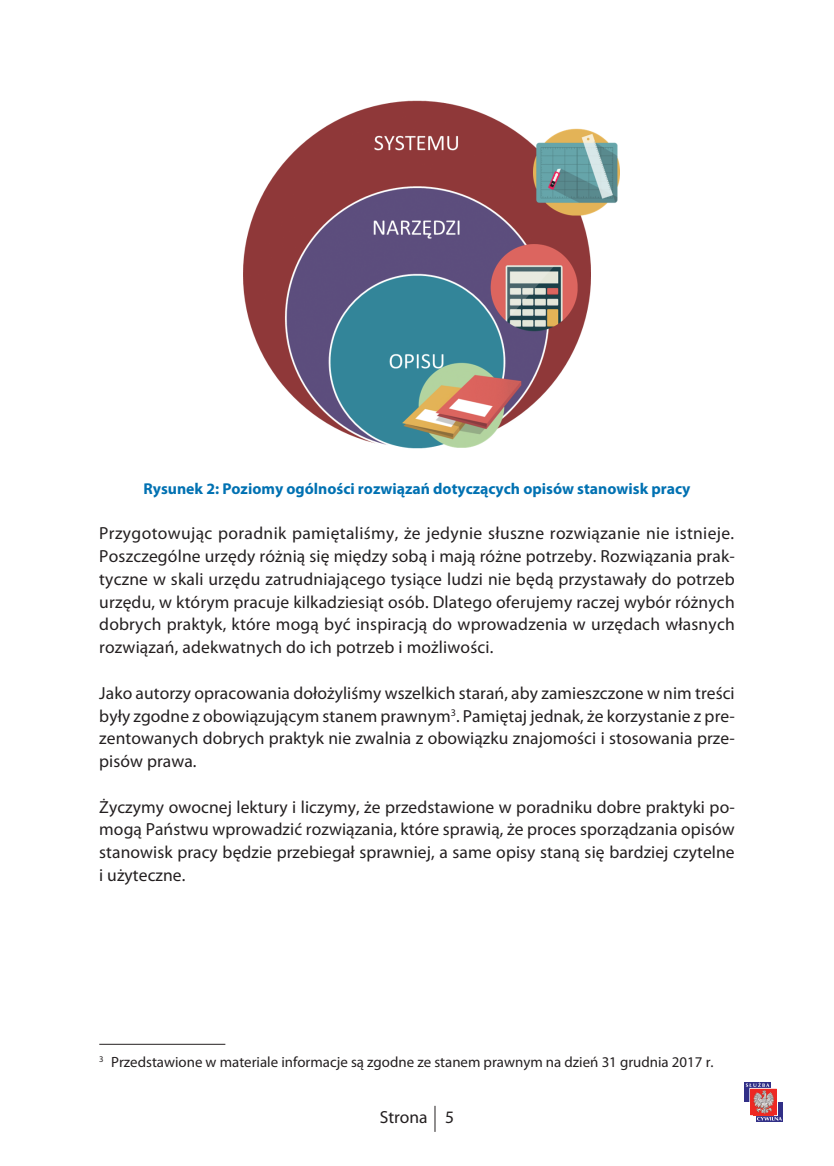
<style>
.page{position:relative;width:834px;height:1166px;background:#fff}
.page>*{position:absolute;margin:0;border:0;box-sizing:border-box;transform-origin:0 0}
.t1{font:17.5px/22.8px "Myriad Pro";letter-spacing:.005em;color:#231f20;text-align:justify}
.t2{font:700 15.75px "Myriad Pro";color:#0071b2}
.t3{font:14.88px "Myriad Pro";color:#231f20}
</style>
<div class="page">
<div style="left:756px;top:1102px;width:27px;height:19px;background:#312f87"></div>
<div style="left:743px;top:1082px;width:27px;height:20px;background:#312f87"></div>
<svg style="left:745px;top:1082px;width:36px;height:38px"></svg>
<svg style="left:434px;top:1106px;width:1px;height:26px"></svg>
<img style="left:243px;top:100px;width:377px;height:349px">
<hr style="left:99px;top:1044px;width:126px;height:1px;background:#231f20">
<p class="t2" style="left:143px;top:478px;width:548px">Rysunek 2: Poziomy ogólności rozwiązań dotyczących opisów stanowisk pracy</p>
<p class="t1" style="left:99px;top:522px;width:637px">Przygotowując poradnik pamiętaliśmy, że jedynie słuszne rozwiązanie nie istnieje.<br>Poszczególne urzędy różnią się między sobą i mają różne potrzeby. Rozwiązania prak&shy;tyczne w skali urzędu zatrudniającego tysiące ludzi nie będą przystawały do potrzeb urzędu, w którym pracuje kilkadziesiąt osób. Dlatego oferujemy raczej wybór różnych dobrych praktyk, które mogą być inspiracją do wprowadzenia w urzędach własnych rozwiązań, adekwatnych do ich potrzeb i możliwości.</p>
<p class="t1" style="left:99px;top:681px;width:637px">Jako autorzy opracowania dołożyliśmy wszelkich starań, aby zamieszczone w nim treści były zgodne z obowiązującym stanem prawnym<sup>3</sup>. Pamiętaj jednak, że korzystanie z pre&shy;zentowanych dobrych praktyk nie zwalnia z obowiązku znajomości i stosowania prze&shy;pisów prawa.</p>
<p class="t1" style="left:99px;top:795px;width:637px">Życzymy owocnej lektury i liczymy, że przedstawione w poradniku dobre praktyki po&shy;mogą Państwu wprowadzić rozwiązania, które sprawią, że proces sporządzania opisów stanowisk pracy będzie przebiegał sprawniej, a same opisy staną się bardziej czytelne i użyteczne.</p>
<p class="t3" style="left:99px;top:1052px;width:614px"><sup>3</sup> Przedstawione w materiale informacje są zgodne ze stanem prawnym na dzień 31 grudnia 2017 r.</p>
<p class="t1" style="left:380px;top:1105px;width:76px">Strona 5</p>
</div>
